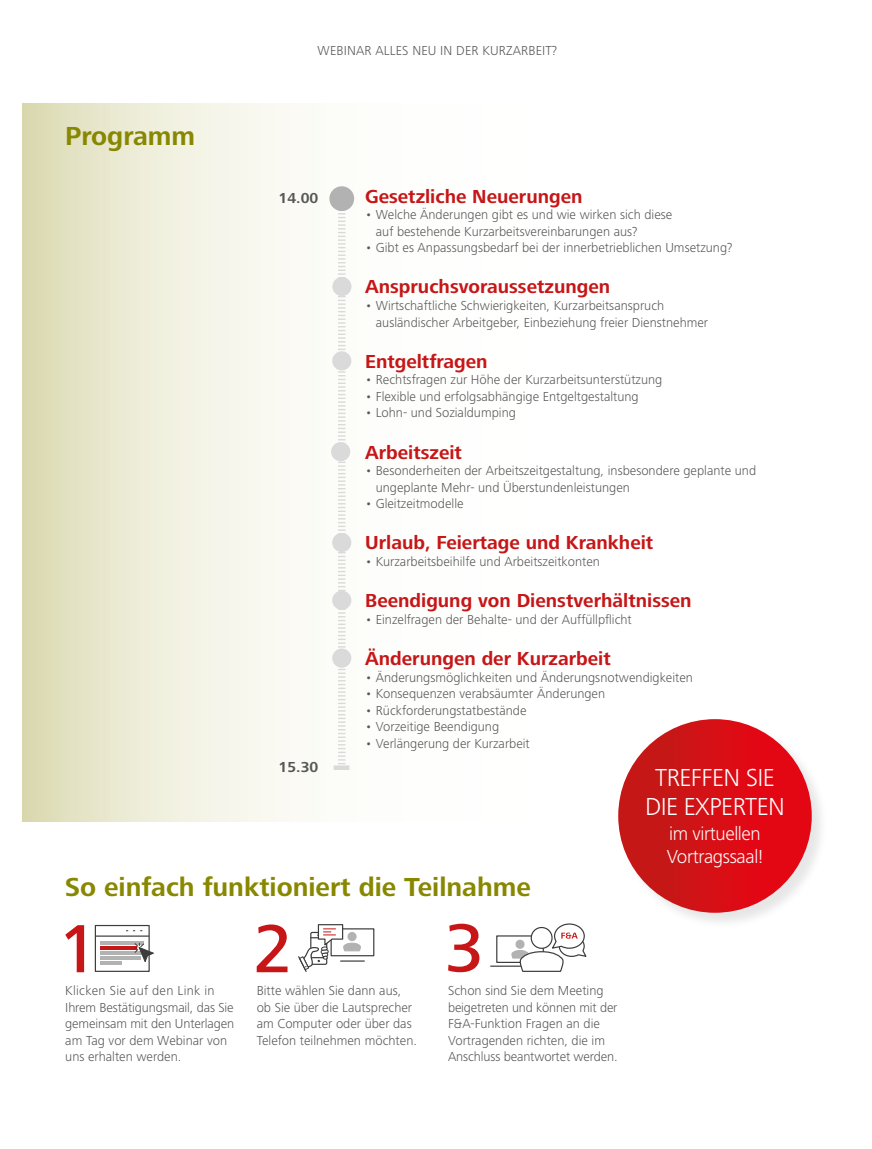
<style>
.page{position:relative;width:872px;height:1149px;background:#fff}
.page>*{position:absolute;margin:0;border:0;box-sizing:border-box;transform-origin:0 0}
.t1{font:700 27px "Frutiger Next LT";color:#880}
.t2{font:300 25.5px/28.5px "Frutiger Next LT";letter-spacing:-.02em;color:#fff;text-align:center}
.t3{font:700 19.5px "Frutiger Next LT";color:#c61617}
.t4{font:300 19.5px/22.5px "Frutiger Next LT";letter-spacing:-.02em;color:#fff}
.t5{font:700 15px "Frutiger Next LT";color:#575756}
.t6{font:300 13.5px/16.5px "Frutiger Next LT";color:#575756}
</style>
<div class="page">
<svg style="left:23px;top:104px;width:332px;height:717px"></svg>
<div style="left:618px;top:718px;width:210px;height:211px;background:#000;opacity:.1"></div>
<div style="left:618px;top:719px;width:193px;height:193px;background:linear-gradient(to right,#c11c1a,#e90212);border-radius:97px"></div>
<svg style="left:338px;top:211px;width:7px;height:554px"></svg>
<div style="left:332px;top:351px;width:19px;height:19px;background:#dadada;border-radius:50%"></div>
<div style="left:331px;top:442px;width:19px;height:19px;background:#dadada;border-radius:50%"></div>
<div style="left:332px;top:532px;width:19px;height:20px;background:#dadada;border-radius:50%"></div>
<div style="left:332px;top:590px;width:19px;height:19px;background:#dadada;border-radius:50%"></div>
<div style="left:332px;top:648px;width:19px;height:19px;background:#dadada;border-radius:50%"></div>
<div style="left:332px;top:277px;width:19px;height:19px;background:#dadada;border-radius:50%"></div>
<div style="left:329px;top:186px;width:25px;height:25px;background:#b3b2b2;border-radius:50%"></div>
<svg style="left:65px;top:925px;width:19px;height:46px"></svg>
<svg style="left:257px;top:924px;width:30px;height:47px"></svg>
<svg style="left:448px;top:923px;width:31px;height:48px"></svg>
<svg style="left:100px;top:946px;width:34px;height:3px"></svg>
<svg style="left:100px;top:941px;width:44px;height:3px"></svg>
<div style="left:95px;top:924px;width:55px;height:47px;border:1px solid #3c3c3b"></div>
<svg style="left:100px;top:951px;width:34px;height:3px"></svg>
<svg style="left:100px;top:961px;width:22px;height:3px"></svg>
<svg style="left:100px;top:956px;width:34px;height:3px"></svg>
<hr style="left:95px;top:935px;width:54px;height:1px;background:#3c3c3b">
<svg style="left:134px;top:942px;width:20px;height:21px"></svg>
<svg style="left:298px;top:924px;width:77px;height:48px"></svg>
<hr style="left:490px;top:965px;width:59px;height:1px;background:#3c3c3b">
<div style="left:496px;top:935px;width:48px;height:27px;background:#fff;border:1px solid #3c3c3b"></div>
<svg style="left:511px;top:923px;width:76px;height:49px"></svg>
<svg style="left:334px;top:765px;width:15px;height:4px"></svg>
<h1 class="t1" style="left:65px;top:121px;width:131px">Programm</h1>
<p class="t6" style="left:318px;top:42px;width:241px">WEBINAR ALLES NEU IN DER KURZARBEIT?</p>
<p class="t5" style="left:279px;top:189px;width:41px">14.00</p>
<p class="t5" style="left:279px;top:758px;width:41px">15.30</p>
<h3 class="t3" style="left:365px;top:185px;width:219px">Gesetzliche Neuerungen</h3>
<p class="t6" style="left:376px;top:206px;width:298px;text-indent:-11px">• Welche Änderungen gibt es und wie wirken sich diese auf bestehende Kurzarbeitsvereinbarungen aus?</p>
<p class="t6" style="left:365px;top:239px;width:369px">• Gibt es Anpassungsbedarf bei der innerbetrieblichen Umsetzung?</p>
<h3 class="t3" style="left:365px;top:276px;width:246px">Anspruchsvoraussetzungen</h3>
<p class="t6" style="left:376px;top:297px;width:334px;text-indent:-11px">• Wirtschaftliche Schwierigkeiten, Kurzarbeitsanspruch ausländischer Arbeitgeber, Einbeziehung freier Dienstnehmer</p>
<h3 class="t3" style="left:365px;top:350px;width:124px">Entgeltfragen</h3>
<p class="t6" style="left:365px;top:371px;width:299px">• Rechtsfragen zur Höhe der Kurzarbeitsunterstützung</p>
<p class="t6" style="left:365px;top:388px;width:275px">• Flexible und erfolgsabhängige Entgeltgestaltung</p>
<p class="t6" style="left:365px;top:404px;width:152px">• Lohn- und Sozialdumping</p>
<h3 class="t3" style="left:365px;top:441px;width:98px">Arbeitszeit</h3>
<p class="t6" style="left:376px;top:462px;width:382px;text-indent:-11px">• Besonderheiten der Arbeitszeitgestaltung, insbesondere geplante und ungeplante Mehr- und Überstundenleistungen</p>
<p class="t6" style="left:365px;top:495px;width:100px">• Gleitzeitmodelle</p>
<h3 class="t3" style="left:365px;top:532px;width:290px">Urlaub, Feiertage und Krankheit</h3>
<p class="t6" style="left:365px;top:553px;width:236px">• Kurzarbeitsbeihilfe und Arbeitszeitkonten</p>
<h3 class="t3" style="left:365px;top:589px;width:328px">Beendigung von Dienstverhältnissen</h3>
<p class="t6" style="left:365px;top:611px;width:268px">• Einzelfragen der Behalte- und der Auffüllpflicht</p>
<h3 class="t3" style="left:365px;top:647px;width:247px">Änderungen der Kurzarbeit</h3>
<p class="t6" style="left:365px;top:668px;width:329px">• Änderungsmöglichkeiten und Änderungsnotwendigkeiten</p>
<p class="t6" style="left:365px;top:685px;width:241px">• Konsequenzen verabsäumter Änderungen</p>
<p class="t6" style="left:365px;top:701px;width:163px">• Rückforderungstatbestände</p>
<p class="t6" style="left:365px;top:718px;width:136px">• Vorzeitige Beendigung</p>
<p class="t6" style="left:365px;top:734px;width:166px">• Verlängerung der Kurzarbeit</p>
<h2 class="t2" style="left:645px;top:763px;width:141px">TREFFEN SIE<br>DIE EXPERTEN</h2>
<h3 class="t4" style="left:666px;top:822px;width:98px">im virtuellen<br>Vortragssaal!</h3>
<h1 class="t1" style="left:65px;top:871px;width:467px">So einfach funktioniert die Teilnahme</h1>
<p class="t6" style="left:65px;top:982px;width:170px">Klicken Sie auf den Link in<br>Ihrem Bestätigungsmail, das Sie gemeinsam mit den Unterlagen am Tag vor dem Webinar von uns erhalten werden.</p>
<p class="t6" style="left:257px;top:982px;width:162px">Bitte wählen Sie dann aus, ob Sie über die Lautsprecher am Computer oder über das<br>Telefon teilnehmen möchten.</p>
<p class="t6" style="left:448px;top:982px;width:171px">Schon sind Sie dem Meeting beigetreten und können mit der<br>F&amp;A-Funktion Fragen an die<br>Vortragenden richten, die im<br>Anschluss beantwortet werden.</p>
</div>
